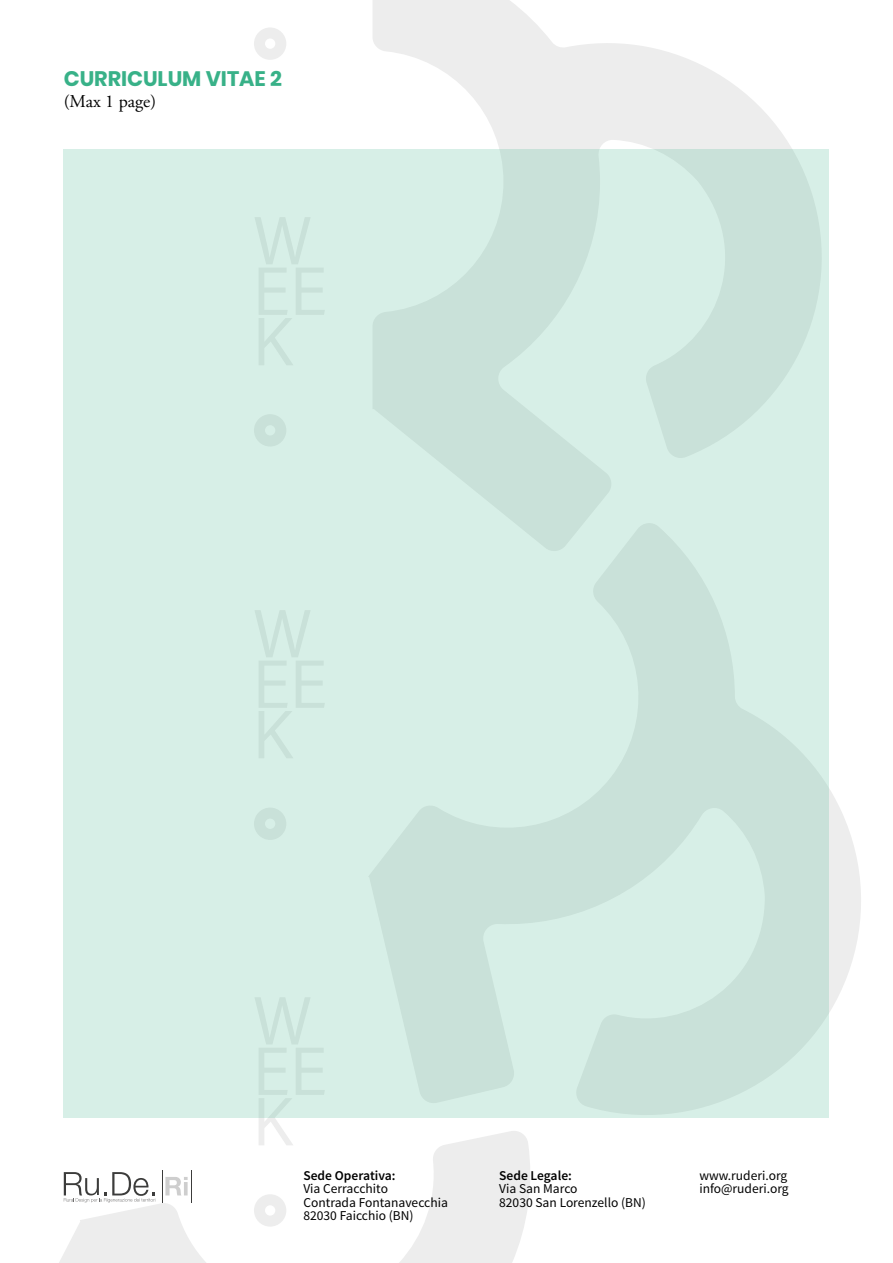
<style>
.page{position:relative;width:893px;height:1263px;background:#fff}
.page>*{position:absolute;margin:0;border:0;box-sizing:border-box;transform-origin:0 0}
.t1{font:700 21px "Poppins";color:#38b188}
.t2{font:18px "Adobe Garamond Pro";color:#000}
.t3{font:13.5px/13.5px "Source Sans Pro";color:#000}
.t4{font:600 13.5px "Source Sans Pro";color:#000}
</style>
<div class="page">
<svg style="left:254px;top:1117px;width:71px;height:28px"></svg>
<svg style="left:254px;top:1194px;width:32px;height:32px"></svg>
<svg style="left:254px;top:28px;width:32px;height:32px"></svg>
<svg style="left:368px;top:789px;width:493px;height:329px"></svg>
<svg style="left:373px;top:0;width:419px;height:149px;fill:#ededed"></svg>
<svg style="left:399px;top:1131px;width:131px;height:132px"></svg>
<hr style="left:162px;top:1170px;width:1px;height:32px;background:#3c3c3b">
<hr style="left:191px;top:1170px;width:1px;height:32px;background:#3c3c3b">
<svg style="left:59px;top:1172px;width:147px;height:91px"></svg>
<div style="left:64px;top:149px;width:765px;height:968px;background:linear-gradient(to right,#d8f0e8,#cee6de)"></div>
<h1 class="t1" style="left:64px;top:66px;width:220px">CURRICULUM VITAE 2</h1>
<h2 class="t2" style="left:64px;top:90px;width:94px">(Max 1 page)</h2>
<p class="t4" style="left:303px;top:1167px;width:94px">Sede Operativa:</p>
<p class="t3" style="left:303px;top:1182px;width:146px">Via Cerracchito<br>Contrada Fontanavecchia<br>82030 Faicchio (BN)</p>
<p class="t4" style="left:499px;top:1167px;width:74px">Sede Legale:</p>
<p class="t3" style="left:499px;top:1182px;width:148px">Via San Marco<br>82030 San Lorenzello (BN)</p>
<p class="t3" style="left:699px;top:1169px;width:91px">www.ruderi.org info@ruderi.org</p>
</div>
